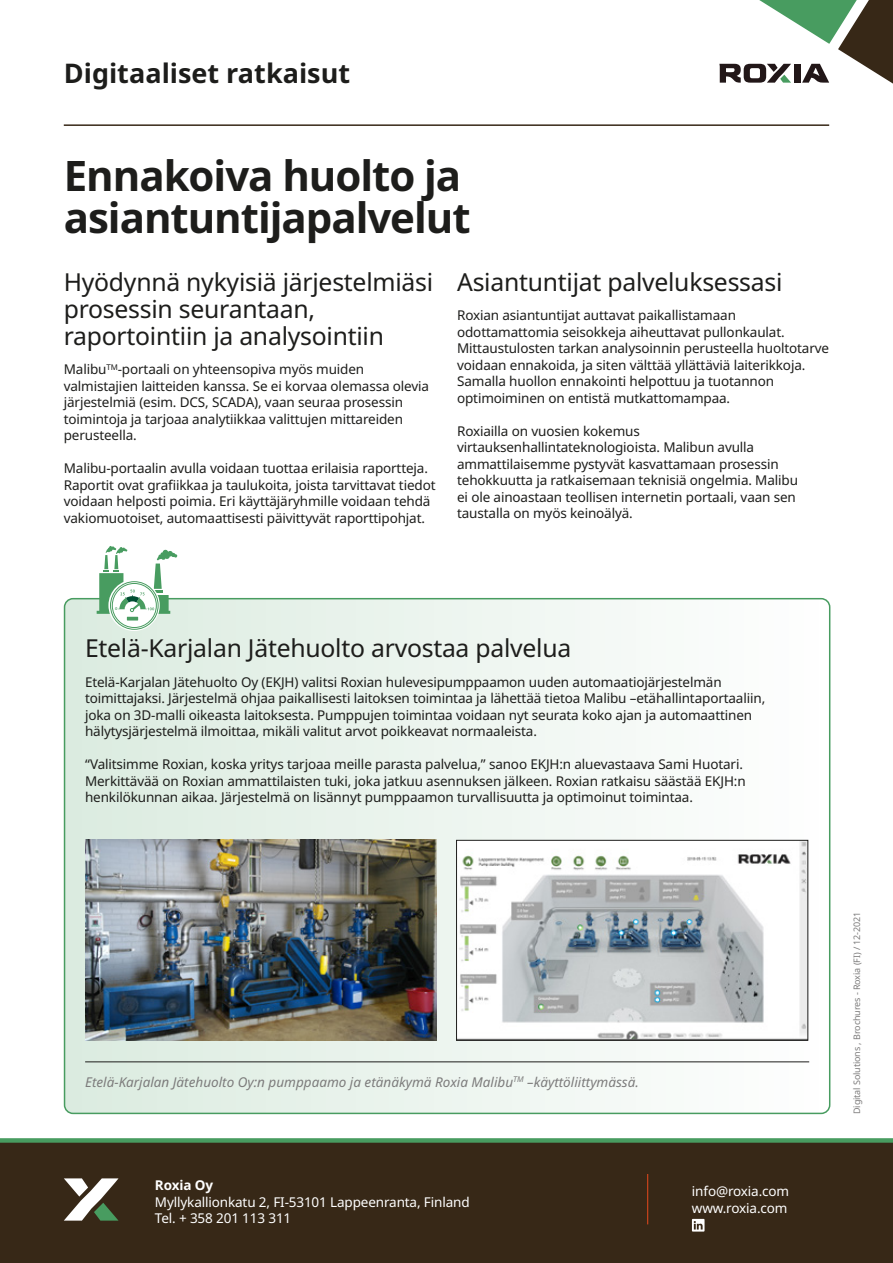
<style>
.page{position:relative;width:893px;height:1263px;background:#fff}
.page>*{position:absolute;margin:0;border:0;box-sizing:border-box;transform-origin:0 0}
.t1{font:700 42px/42px "Noto Sans";letter-spacing:-.025em;color:#1d1d1b}
.t2{font:700 27px "Noto Sans";color:#1d1d1b}
.t3{font:24.75px/27px "Noto Sans";letter-spacing:-.01em;color:#1d1d1b}
.t4{font:13.5px/16.5px "Noto Sans";letter-spacing:-.01em;color:#1d1d1b}
.t5{font:13.5px/16.5px "Noto Sans";letter-spacing:-.01em;color:#fff}
.t6{font:italic 13.5px "Noto Sans";color:#7c7b7b}
.t7{font:700 13.5px "Noto Sans";letter-spacing:-.01em;color:#fff}
.t8{font:9px "Noto Sans";letter-spacing:-.01em;color:#7c7b7b}
.t9{font:700 3.9px "Trebuchet MS";color:#489c60}
</style>
<div class="page">
<div style="left:65px;top:599px;width:765px;height:514px;background:linear-gradient(to right,#daebdf,#fefefe);border-radius:9px"></div>
<svg style="left:97px;top:546px;width:80px;height:84px"></svg>
<svg style="left:719px;top:0;width:174px;height:84px"></svg>
<hr style="left:64px;top:124px;width:765px;height:2px;background:#372817">
<div style="left:0;top:1143px;width:893px;height:120px;background:#372817"></div>
<div style="left:0;top:1138px;width:893px;height:5px;background:#489c60"></div>
<svg style="left:64px;top:1178px;width:55px;height:42px"></svg>
<svg style="left:692px;top:1219px;width:12px;height:12px"></svg>
<svg style="left:694px;top:1221px;width:9px;height:8px"></svg>
<hr style="left:647px;top:1174px;width:1px;height:50px;background:#e8491d">
<img style="left:85px;top:840px;width:352px;height:200px">
<img style="left:458px;top:842px;width:348px;height:196px">
<div style="left:456px;top:840px;width:352px;height:200px;border:1px solid #1d1d1b"></div>
<hr style="left:85px;top:1061px;width:724px;height:1px;background:#1d1d1b">
<h2 class="t2" style="left:64px;top:54px;width:288px">Digitaaliset ratkaisut</h2>
<h1 class="t1" style="left:64px;top:155px;width:408px">Ennakoiva huolto ja asiantuntijapalvelut</h1>
<h3 class="t3" style="left:64px;top:269px;width:371px">Hyödynnä nykyisiä järjestelmiäsi prosessin seurantaan, raportointiin ja analysointiin</h3>
<p class="t4" style="left:64px;top:362px;width:367px">Malibu<sup>TM</sup>-portaali on yhteensopiva myös muiden valmistajien laitteiden kanssa. Se ei korvaa olemassa olevia järjestelmiä (esim. DCS, SCADA), vaan seuraa prosessin toimintoja ja tarjoaa analytiikkaa valittujen mittareiden perusteella.</p>
<p class="t4" style="left:64px;top:461px;width:373px">Malibu-portaalin avulla voidaan tuottaa erilaisia raportteja.<br>Raportit ovat grafiikkaa ja taulukoita, joista tarvittavat tiedot voidaan helposti poimia. Eri käyttäjäryhmille voidaan tehdä vakiomuotoiset, automaattisesti päivittyvät raporttipohjat.</p>
<h3 class="t3" style="left:457px;top:269px;width:327px">Asiantuntijat palveluksessasi</h3>
<p class="t4" style="left:457px;top:308px;width:374px">Roxian asiantuntijat auttavat paikallistamaan odottamattomia seisokkeja aiheuttavat pullonkaulat.<br>Mittaustulosten tarkan analysoinnin perusteella huoltotarve voidaan ennakoida, ja siten välttää yllättäviä laiterikkoja.<br>Samalla huollon ennakointi helpottuu ja tuotannon optimoiminen on entistä mutkattomampaa.</p>
<p class="t4" style="left:457px;top:423px;width:342px">Roxiailla on vuosien kokemus virtauksenhallintateknologioista. Malibun avulla ammattilaisemme pystyvät kasvattamaan prosessin tehokkuutta ja ratkaisemaan teknisiä ongelmia. Malibu ei ole ainoastaan teollisen internetin portaali, vaan sen taustalla on myös keinoälyä.</p>
<p class="t9" style="left:115px;top:607px;width:4px">0</p>
<h3 class="t3" style="left:85px;top:635px;width:488px">Etelä-Karjalan Jätehuolto arvostaa palvelua</h3>
<p class="t4" style="left:85px;top:674px;width:682px">Etelä-Karjalan Jätehuolto Oy (EKJH) valitsi Roxian hulevesipumppaamon uuden automaatiojärjestelmän toimittajaksi. Järjestelmä ohjaa paikallisesti laitoksen toimintaa ja lähettää tietoa Malibu –etähallintaportaaliin, joka on 3D-malli oikeasta laitoksesta. Pumppujen toimintaa voidaan nyt seurata koko ajan ja automaattinen hälytysjärjestelmä ilmoittaa, mikäli valitut arvot poikkeavat normaaleista.</p>
<p class="t4" style="left:85px;top:756px;width:662px">“Valitsimme Roxian, koska yritys tarjoaa meille parasta palvelua,” sanoo EKJH:n aluevastaava Sami Huotari.<br>Merkittävää on Roxian ammattilaisten tuki, joka jatkuu asennuksen jälkeen. Roxian ratkaisu säästää EKJH:n henkilökunnan aikaa. Järjestelmä on lisännyt pumppaamon turvallisuutta ja optimoinut toimintaa.</p>
<p class="t6" style="left:85px;top:1072px;width:555px">Etelä-Karjalan Jätehuolto Oy:n pumppaamo ja etänäkymä Roxia Malibu<sup>TM</sup> –käyttöliittymässä.</p>
<p class="t7" style="left:155px;top:1176px;width:60px">Roxia Oy</p>
<p class="t5" style="left:155px;top:1194px;width:316px">Myllykallionkatu 2, FI-53101 Lappeenranta, Finland<br>Tel. + 358 201 113 311</p>
<p class="t5" style="left:692px;top:1183px;width:99px">info@roxia.com www.roxia.com</p>
<p class="t8" style="left:850px;top:1114px;width:204px;rotate:-90deg">Digital Solutions , Brochures - Roxia (FI) / 12-2021</p>
</div>
